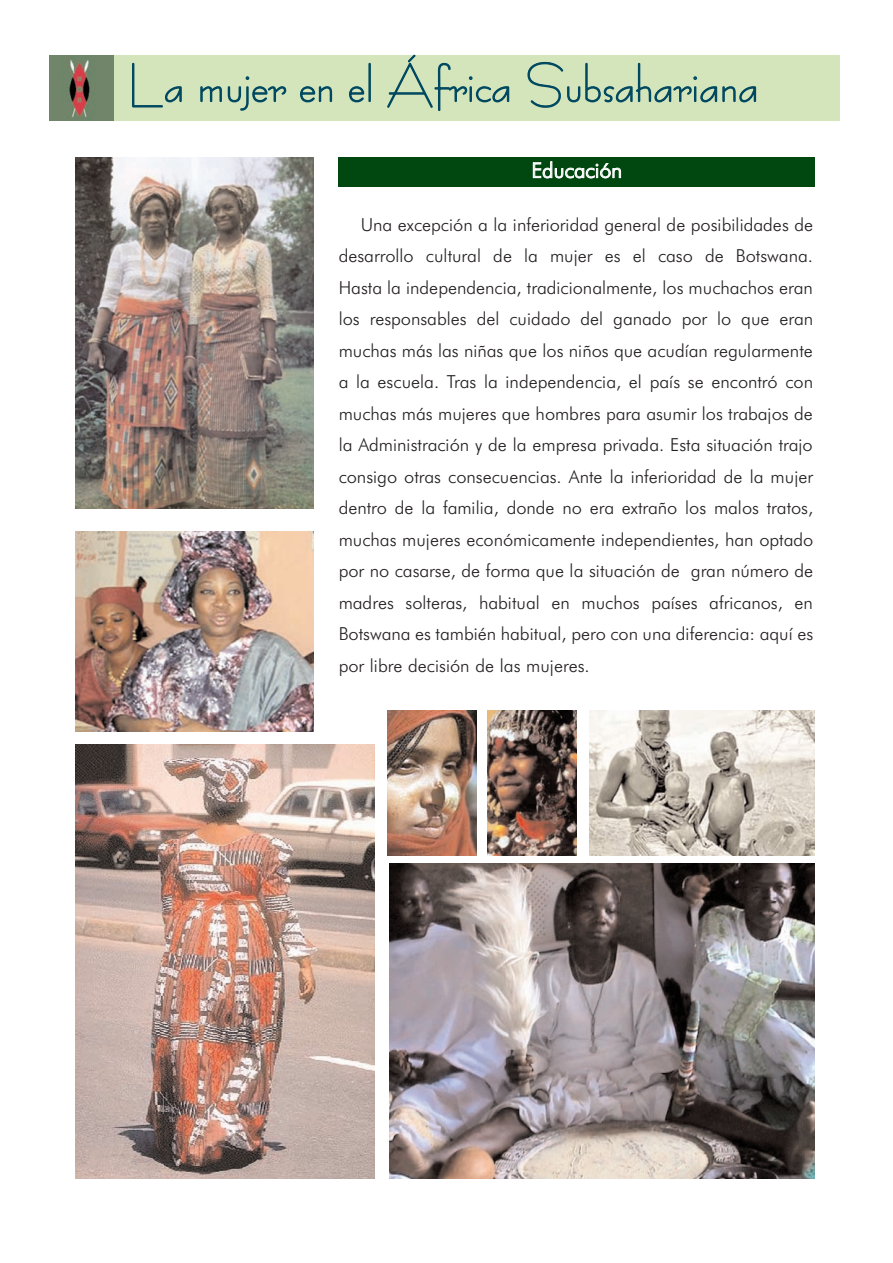
<style>
.page{position:relative;width:893px;height:1263px;background:#fff}
.page>*{position:absolute;margin:0;border:0;box-sizing:border-box;transform-origin:0 0}
.t1{font:48px "TTA65 O00";color:#004960}
.t2{font:21px "TTA3 AO00";letter-spacing:-.005em;color:#fff}
.t3{font:18px/31.5px "TTA3 AO00";color:#231f20;text-align:justify}
</style>
<div class="page">
<div style="left:339px;top:158px;width:476px;height:29px;background:#004710"></div>
<img style="left:390px;top:863px;width:425px;height:315px">
<img style="left:75px;top:744px;width:300px;height:434px">
<img style="left:75px;top:532px;width:238px;height:199px">
<img style="left:75px;top:158px;width:238px;height:350px">
<img style="left:487px;top:710px;width:90px;height:145px">
<img style="left:387px;top:710px;width:90px;height:145px">
<div style="left:50px;top:56px;width:790px;height:65px;background:#d4e4bb"></div>
<img style="left:50px;top:56px;width:63px;height:65px">
<img style="left:590px;top:710px;width:225px;height:145px">
<h1 class="t1" style="left:128px;top:67px;width:633px">La mujer en el África Subsahariana</h1>
<p class="t2" style="left:531px;top:162px;width:92px">Educación</p>
<p class="t3" style="left:339px;top:210px;width:476px;text-indent:22px">Una excepción a la inferioridad general de posibilidades de desarrollo cultural de la mujer es el caso de Botswana.<br>Hasta la independencia, tradicionalmente, los muchachos eran los responsables del cuidado del ganado por lo que eran muchas más las niñas que los niños que acudían regularmente a la escuela. Tras la independencia, el país se encontró con muchas más mujeres que hombres para asumir los trabajos de la Administración y de la empresa privada. Esta situación trajo consigo otras consecuencias. Ante la inferioridad de la mujer dentro de la familia, donde no era extraño los malos tratos, muchas mujeres económicamente independientes, han optado por no casarse, de forma que la situación de gran número de madres solteras, habitual en muchos países africanos, en Botswana es también habitual, pero con una diferencia: aquí es por libre decisión de las mujeres.</p>
</div>
